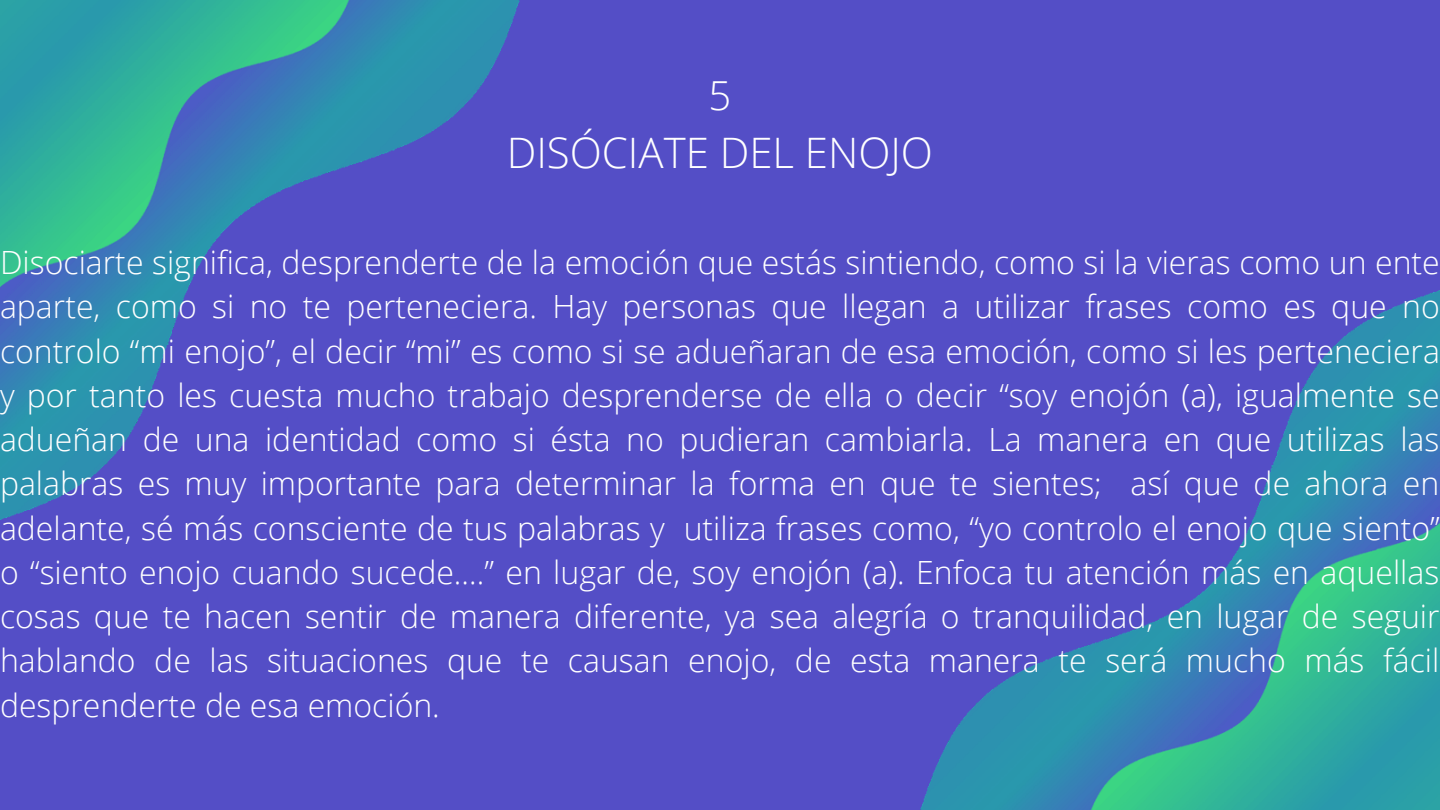
<style>
.page{position:relative;width:1440px;height:810px;background:#544ec6}
.page>*{position:absolute;margin:0;border:0;box-sizing:border-box;transform-origin:0 0}
.t1{font:300 42px "Open Sans";color:#fff}
.t2{font:300 40px "Open Sans";color:#fff}
.t3{font:300 32px/44.2px "Open Sans";color:#fff;text-align:justify}
</style>
<div class="page">
<img style="left:920px;top:290px;width:520px;height:520px">
<img style="left:0;top:0;width:520px;height:520px">
<p class="t2" style="left:709px;top:67px;width:24px">5</p>
<p class="t1" style="left:507px;top:123px;width:428px">DISÓCIATE DEL ENOJO</p>
<p class="t3" style="left:0;top:240px;width:1441px">Disociarte significa, desprenderte de la emoción que estás sintiendo, como si la vieras como un ente aparte, como si no te perteneciera. Hay personas que llegan a utilizar frases como es que no controlo “mi enojo”, el decir “mi” es como si se adueñaran de esa emoción, como si les perteneciera y por tanto les cuesta mucho trabajo desprenderse de ella o decir “soy enojón (a), igualmente se adueñan de una identidad como si ésta no pudieran cambiarla. La manera en que utilizas las palabras es muy importante para determinar la forma en que te sientes; así que de ahora en adelante, sé más consciente de tus palabras y utiliza frases como, “yo controlo el enojo que siento” o “siento enojo cuando sucede….” en lugar de, soy enojón (a). Enfoca tu atención más en aquellas cosas que te hacen sentir de manera diferente, ya sea alegría o tranquilidad, en lugar de seguir hablando de las situaciones que te causan enojo, de esta manera te será mucho más fácil desprenderte de esa emoción.</p>
</div>
